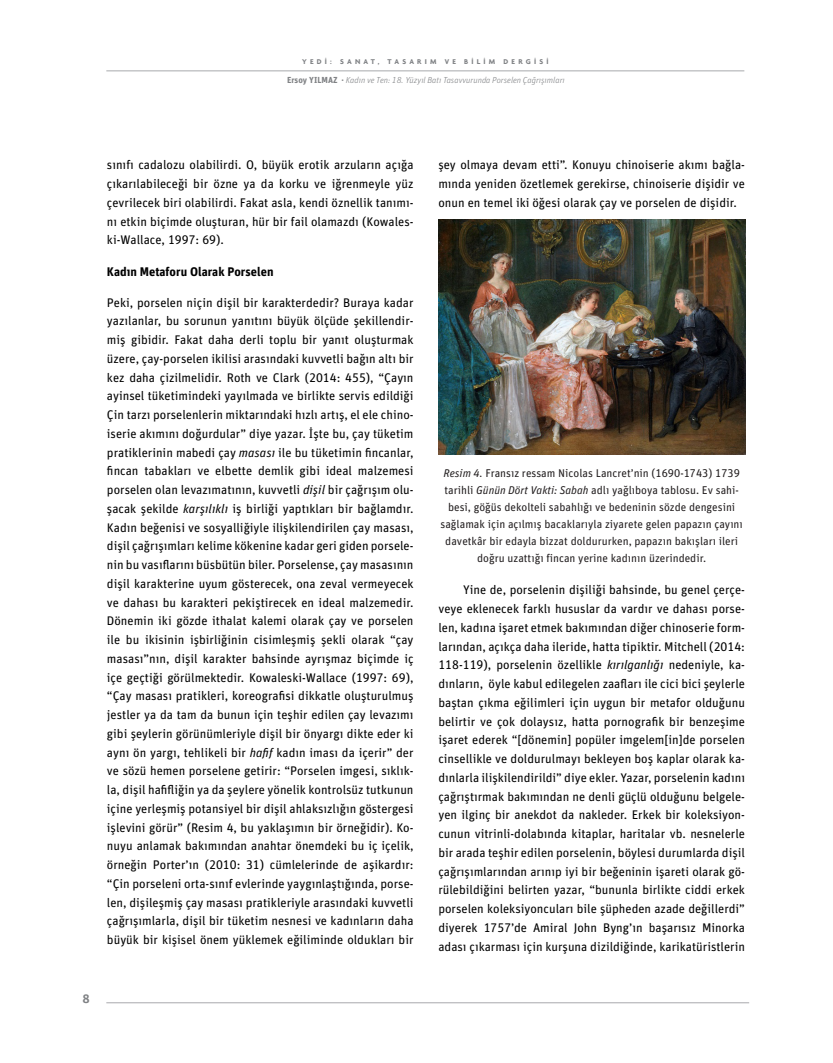
<style>
.page{position:relative;width:833px;height:1063px;background:#fff}
.page>*{position:absolute;margin:0;border:0;box-sizing:border-box;transform-origin:0 0}
.t1{font:12.5px/18.8px "FF Unit Pro";color:#000;text-align:justify}
.t2{font:700 12.5px "FF Unit Pro";color:#000}
.t3{font:700 12.5px "Sarre";color:#808285}
.t4{font:11.25px/16.9px "FF Unit Pro";color:#231f20;text-align:center}
.t5{font:italic 300 8.75px "FF Unit Pro";color:#808285}
.t6{font:700 7.5px "Agenda";letter-spacing:.43em;color:#808285}
.s1{font-weight:700;font-style:normal}
.s2{font-style:italic}
</style>
<div class="page">
<hr style="left:106px;top:71px;width:638px;height:1px;background:#a8a9ad">
<hr style="left:106px;top:1003px;width:643px;height:1px;background:#a8a9ad">
<img style="left:438px;top:220px;width:307px;height:235px">
<p class="t6" style="left:302px;top:57px;width:248px">YEDİ: SANAT, TASARIM VE BİLİM DERGİSİ</p>
<p class="t5" style="left:287px;top:75px;width:279px"><span class="s1">Ersoy YILMAZ ·</span> Kadın ve Ten: 18. Yüzyıl Batı Tasavvurunda Porselen Çağrışımları</p>
<p class="t1" style="left:107px;top:155px;width:308px">sınıfı cadalozu olabilirdi. O, büyük erotik arzuların açığa çıkarılabileceği bir özne ya da korku ve iğrenmeyle yüz çevrilecek biri olabilirdi. Fakat asla, kendi öznellik tanımı&shy;nı etkin biçimde oluşturan, hür bir fail olamazdı (Kowales&shy;ki-Wallace, 1997: 69).</p>
<p class="t2" style="left:107px;top:262px;width:168px">Kadın Metaforu Olarak Porselen</p>
<p class="t1" style="left:107px;top:292px;width:308px">Peki, porselen niçin dişil bir karakterdedir? Buraya kadar yazılanlar, bu sorunun yanıtını büyük ölçüde şekillendir&shy;miş gibidir. Fakat daha derli toplu bir yanıt oluşturmak üzere, çay-porselen ikilisi arasındaki kuvvetli bağın altı bir kez daha çizilmelidir. Roth ve Clark (2014: 455), “Çayın ayinsel tüketimindeki yayılmada ve birlikte servis edildiği Çin tarzı porselenlerin miktarındaki hızlı artış, el ele chino&shy;iserie akımını doğurdular” diye yazar. İşte bu, çay tüketim pratiklerinin mabedi çay <span class="s2">masası</span> ile bu tüketimin fincanlar, fincan tabakları ve elbette demlik gibi ideal malzemesi porselen olan levazımatının, kuvvetli <span class="s2">dişil</span> bir çağrışım olu&shy;şacak şekilde <span class="s2">karşılıklı</span> iş birliği yaptıkları bir bağlamdır.<br>Kadın beğenisi ve sosyalliğiyle ilişkilendirilen çay masası, dişil çağrışımları kelime kökenine kadar geri giden porsele&shy;nin bu vasıflarını büsbütün biler. Porselense, çay masasının dişil karakterine uyum gösterecek, ona zeval vermeyecek ve dahası bu karakteri pekiştirecek en ideal malzemedir.<br>Dönemin iki gözde ithalat kalemi olarak çay ve porselen ile bu ikisinin işbirliğinin cisimleşmiş şekli olarak “çay masası”nın, dişil karakter bahsinde ayrışmaz biçimde iç içe geçtiği görülmektedir. Kowaleski-Wallace (1997: 69), “Çay masası pratikleri, koreografisi dikkatle oluşturulmuş jestler ya da tam da bunun için teşhir edilen çay levazımı gibi şeylerin görünümleriyle dişil bir önyargı dikte eder ki aynı ön yargı, tehlikeli bir <span class="s2">hafif</span> kadın iması da içerir” der ve sözü hemen porselene getirir: “Porselen imgesi, sıklık&shy;la, dişil hafifliğin ya da şeylere yönelik kontrolsüz tutkunun içine yerleşmiş potansiyel bir dişil ahlaksızlığın göstergesi işlevini görür” (Resim 4, bu yaklaşımın bir örneğidir). Ko&shy;nuyu anlamak bakımından anahtar önemdeki bu iç içelik, örneğin Porter’ın (2010: 31) cümlelerinde de aşikardır: “Çin porseleni orta-sınıf evlerinde yaygınlaştığında, porse&shy;len, dişileşmiş çay masası pratikleriyle arasındaki kuvvetli çağrışımlarla, dişil bir tüketim nesnesi ve kadınların daha büyük bir kişisel önem yüklemek eğiliminde oldukları bir</p>
<p class="t3" style="left:82px;top:991px;width:9px">8</p>
<p class="t1" style="left:438px;top:155px;width:308px">şey olmaya devam etti”. Konuyu chinoiserie akımı bağla&shy;mında yeniden özetlemek gerekirse, chinoiserie dişidir ve onun en temel iki öğesi olarak çay ve porselen de dişidir.</p>
<p class="t4" style="left:440px;top:464px;width:304px"><span class="s2">Resim 4.</span> Fransız ressam Nicolas Lancret’nin (1690-1743) 1739 tarihli <span class="s2">Günün Dört Vakti: Sabah</span> adlı yağlıboya tablosu. Ev sahi&shy;besi, göğüs dekolteli sabahlığı ve bedeninin sözde dengesini sağlamak için açılmış bacaklarıyla ziyarete gelen papazın çayını davetkâr bir edayla bizzat doldururken, papazın bakışları ileri doğru uzattığı fincan yerine kadının üzerindedir.</p>
<p class="t1" style="left:438px;top:580px;width:308px;text-indent:25px">Yine de, porselenin dişiliği bahsinde, bu genel çerçe&shy;veye eklenecek farklı hususlar da vardır ve dahası porse&shy;len, kadına işaret etmek bakımından diğer chinoserie form&shy;larından, açıkça daha ileride, hatta tipiktir. Mitchell (2014:<br>118-119), porselenin özellikle <span class="s2">kırılganlığı</span> nedeniyle, ka&shy;dınların, öyle kabul edilegelen zaafları ile cici bici şeylerle baştan çıkma eğilimleri için uygun bir metafor olduğunu belirtir ve çok dolaysız, hatta pornografik bir benzeşime işaret ederek “[dönemin] popüler imgelem[in]de porselen cinsellikle ve doldurulmayı bekleyen boş kaplar olarak ka&shy;dınlarla ilişkilendirildi” diye ekler. Yazar, porselenin kadını çağrıştırmak bakımından ne denli güçlü olduğunu belgele&shy;yen ilginç bir anekdot da nakleder. Erkek bir koleksiyon&shy;cunun vitrinli-dolabında kitaplar, haritalar vb. nesnelerle bir arada teşhir edilen porselenin, böylesi durumlarda dişil çağrışımlarından arınıp iyi bir beğeninin işareti olarak gö&shy;rülebildiğini belirten yazar, “bununla birlikte ciddi erkek porselen koleksiyoncuları bile şüpheden azade değillerdi” diyerek 1757’de Amiral John Byng’ın başarısız Minorka adası çıkarması için kurşuna dizildiğinde, karikatüristlerin</p>
</div>
